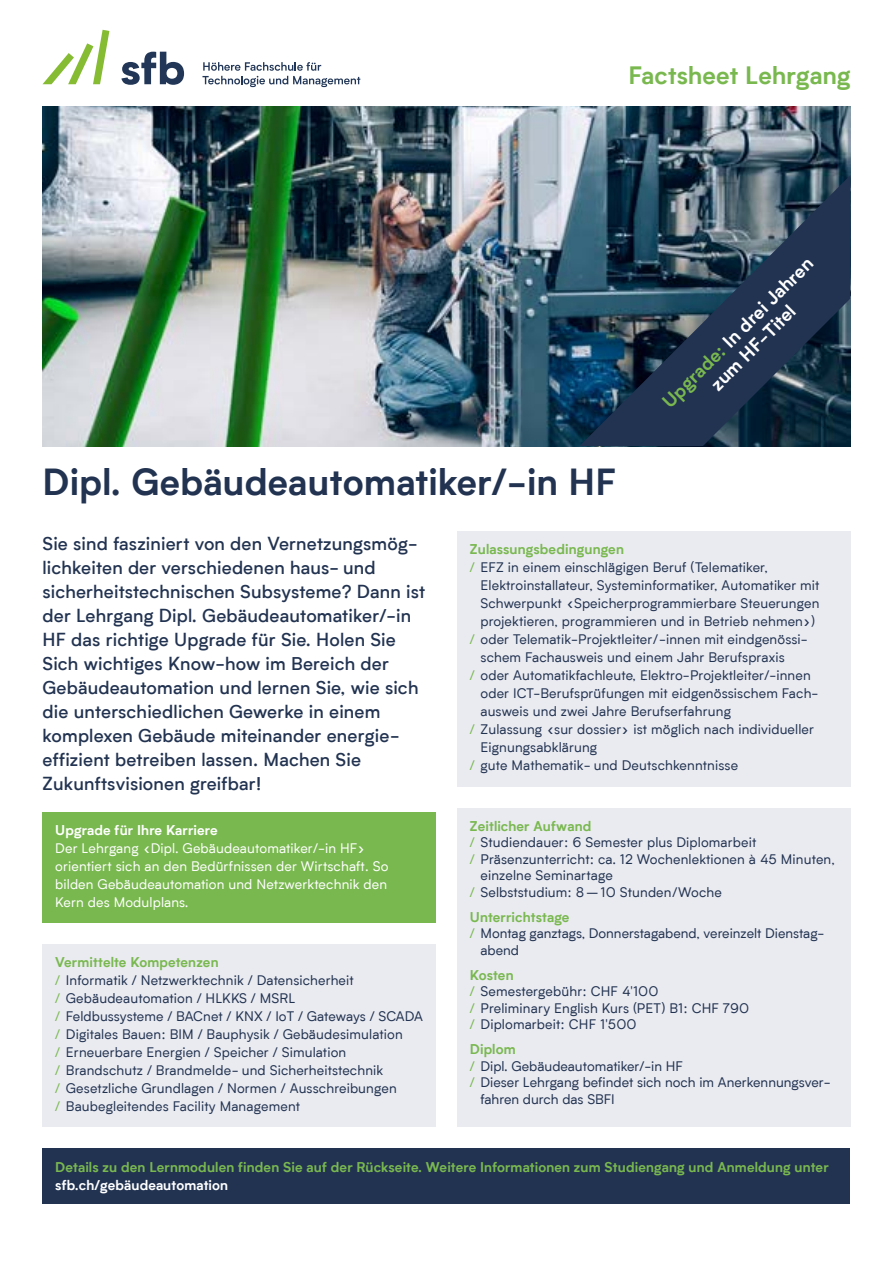
<style>
.page{position:relative;width:893px;height:1263px;background:#fff}
.page>*{position:absolute;margin:0;border:0;box-sizing:border-box;transform-origin:0 0}
.t1{font:700 36px "Biotif";letter-spacing:.01em;color:#223351}
.t2{font:700 24px "Biotif";letter-spacing:.01em;color:#79b84f}
.t3{font:500 18px/24px "Biotif";letter-spacing:.01em;color:#223351}
.t4{font:700 18px/21.6px "Biotif";color:#fff;text-align:center}
.t5{font:13.5px/18px "Biotif";letter-spacing:.01em;color:#223351}
.t6{font:700 13.5px "Biotif";letter-spacing:.01em;color:#79b84f}
.t7{font:13.5px/18px "Biotif";letter-spacing:.01em;color:#fff}
.t8{font:700 13.5px "Biotif";letter-spacing:.01em;color:#fff}
.s1{color:#79b84f}
.s2{font-weight:700;color:#79b84f}
</style>
<div class="page">
<img style="left:43px;top:106px;width:807px;height:340px">
<svg style="left:580px;top:175px;width:270px;height:271px;background:#284258"></svg>
<div style="left:43px;top:1148px;width:807px;height:55px;background:#223351"></div>
<div style="left:43px;top:944px;width:393px;height:183px;background:#eaebf1"></div>
<div style="left:43px;top:812px;width:393px;height:111px;background:#79b84f"></div>
<svg style="left:121px;top:52px;width:63px;height:33px"></svg>
<svg style="left:202px;top:62px;width:158px;height:25px"></svg>
<svg style="left:43px;top:30px;width:66px;height:54px"></svg>
<div style="left:457px;top:531px;width:393px;height:256px;background:#eaebf1"></div>
<div style="left:457px;top:808px;width:393px;height:319px;background:#eaebf1"></div>
<h2 class="t2" style="left:628px;top:57px;width:223px">Factsheet Lehrgang</h2>
<h1 class="t1" style="left:43px;top:455px;width:575px">Dipl. Gebäudeautomatiker/-in HF</h1>
<h3 class="t4" style="left:657px;top:396px;width:206px;rotate:-45deg"><span class="s1">Upgrade:</span> In drei Jahren zum HF-Titel</h3>
<p class="t3" style="left:43px;top:531px;width:384px">Sie sind fasziniert von den Vernetzungsmög&shy;lichkeiten der verschiedenen haus- und sicherheitstechnischen Subsysteme? Dann ist der Lehrgang Dipl. Gebäudeautomatiker/-in HF das richtige Upgrade für Sie. Holen Sie Sich wichtiges Know-how im Bereich der Gebäudeautomation und lernen Sie, wie sich die unterschiedlichen Gewerke in einem komplexen Gebäude miteinander energie&shy;effizient betreiben lassen. Machen Sie Zukunftsvisionen greifbar!</p>
<p class="t8" style="left:55px;top:820px;width:164px">Upgrade für Ihre Karriere</p>
<p class="t7" style="left:55px;top:839px;width:335px">Der Lehrgang «Dipl. Gebäudeautomatiker/-in HF» orientiert sich an den Bedürfnissen der Wirtschaft. So bilden Gebäudeautomation und Netzwerktechnik den Kern des Modulplans.</p>
<p class="t5" style="left:55px;top:952px;width:369px"><span class="s2">Vermittelte Kompetenzen<br></span><span class="s1">/</span> Informatik / Netzwerktechnik / Datensicherheit<br><span class="s1">/</span> Gebäudeautomation / HLKKS / MSRL<br><span class="s1">/</span> Feldbussysteme / BACnet / KNX / IoT / Gateways / SCADA <span class="s1">/</span> Digitales Bauen: BIM / Bauphysik / Gebäudesimulation<br><span class="s1">/</span> Erneuerbare Energien / Speicher / Simulation<br><span class="s1">/</span> Brandschutz / Brandmelde- und Sicherheitstechnik<br><span class="s1">/</span> Gesetzliche Grundlagen / Normen / Ausschreibungen<br><span class="s1">/</span> Baubegleitendes Facility Management</p>
<p class="t6" style="left:470px;top:539px;width:156px">Zulassungsbedingungen</p>
<p class="t5" style="left:470px;top:558px;width:299px"><span class="s1">/</span> EFZ in einem einschlägigen Beruf (Telematiker,</p>
<p class="t5" style="left:480px;top:576px;width:341px">Elektroinstallateur, Systeminformatiker, Automatiker mit</p>
<p class="t5" style="left:480px;top:594px;width:340px">Schwerpunkt «Speicherprogrammierbare Steuerungen</p>
<p class="t5" style="left:480px;top:612px;width:336px">projektieren, programmieren und in Betrieb nehmen»)</p>
<p class="t5" style="left:470px;top:630px;width:339px"><span class="s1">/</span> oder Telematik-Projektleiter/-innen mit eindgenössi-</p>
<p class="t5" style="left:480px;top:648px;width:306px">schem Fachausweis und einem Jahr Berufspraxis</p>
<p class="t5" style="left:470px;top:666px;width:342px"><span class="s1">/</span> oder Automatikfachleute, Elektro-Projektleiter/-innen</p>
<p class="t5" style="left:480px;top:684px;width:339px">oder ICT-Berufsprüfungen mit eidgenössischem Fach-</p>
<p class="t5" style="left:480px;top:702px;width:252px">ausweis und zwei Jahre Berufserfahrung</p>
<p class="t5" style="left:470px;top:720px;width:346px"><span class="s1">/</span> Zulassung «sur dossier» ist möglich nach individueller</p>
<p class="t5" style="left:480px;top:738px;width:118px">Eignungsabklärung</p>
<p class="t5" style="left:470px;top:756px;width:270px"><span class="s1">/</span> gute Mathematik- und Deutschkenntnisse</p>
<p class="t6" style="left:470px;top:816px;width:123px">Zeitlicher Aufwand</p>
<p class="t5" style="left:470px;top:833px;width:288px"><span class="s1">/</span> Studiendauer: 6 Semester plus Diplomarbeit</p>
<p class="t5" style="left:470px;top:849px;width:366px"><span class="s1">/</span> Präsenzunterricht: ca. 12 Wochenlektionen à 45 Minuten,</p>
<p class="t5" style="left:480px;top:866px;width:134px">einzelne Seminartage</p>
<p class="t5" style="left:470px;top:882px;width:253px"><span class="s1">/</span> Selbststudium: 8–10 Stunden/Woche</p>
<p class="t6" style="left:470px;top:907px;width:101px">Unterrichtstage</p>
<p class="t5" style="left:470px;top:924px;width:356px"><span class="s1">/</span> Montag ganztags, Donnerstagabend, vereinzelt Dienstag-</p>
<p class="t5" style="left:480px;top:940px;width:40px">abend</p>
<p class="t5" style="left:470px;top:966px;width:281px;line-height:16.5px"><span class="s2">Kosten<br></span><span class="s1">/</span> Semestergebühr: CHF 4′100<br><span class="s1">/</span> Preliminary English Kurs (PET) B1: CHF 790 <span class="s1">/</span> Diplomarbeit: CHF 1′500</p>
<p class="t6" style="left:470px;top:1039px;width:47px">Diplom</p>
<p class="t5" style="left:470px;top:1056px;width:215px"><span class="s1">/</span> Dipl. Gebäudeautomatiker/-in HF</p>
<p class="t5" style="left:470px;top:1073px;width:362px"><span class="s1">/</span> Dieser Lehrgang befindet sich noch im Anerkennungsver-</p>
<p class="t5" style="left:480px;top:1089px;width:136px">fahren durch das SBFI</p>
<p class="t6" style="left:55px;top:1157px;width:775px">Details zu den Lernmodulen finden Sie auf der Rückseite. Weitere Informationen zum Studiengang und Anmeldung unter</p>
<p class="t8" style="left:55px;top:1175px;width:174px">sfb.ch/gebäudeautomation</p>
</div>
